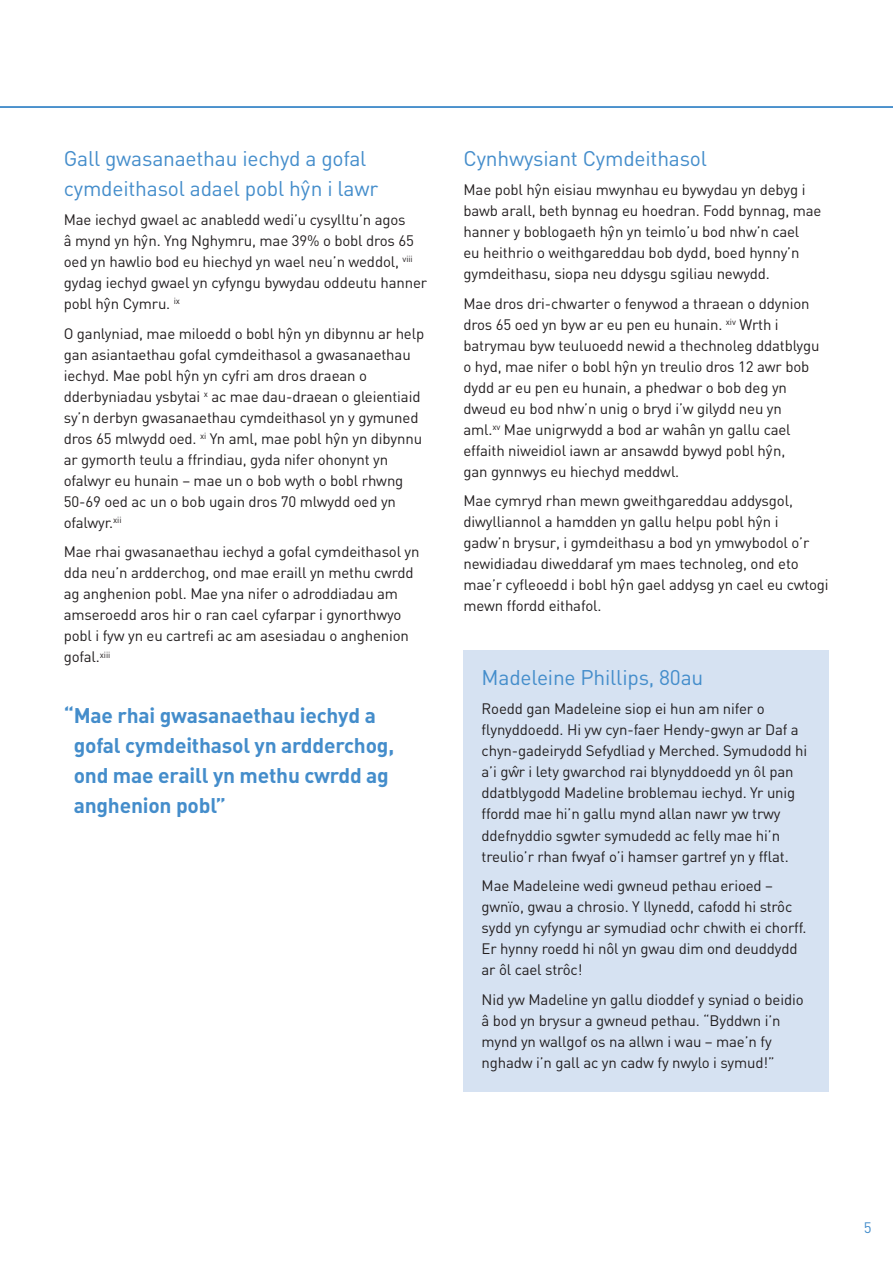
<style>
.page{position:relative;width:893px;height:1263px;background:#fff}
.page>*{position:absolute;margin:0;border:0;box-sizing:border-box;transform-origin:0 0}
.t1{font:21px/30px "DIN";letter-spacing:-.01em;color:#448dcb}
.t2{font:21px/30px "DIN Bold Alternate";letter-spacing:-.01em;color:#448dcb}
.t3{font:15px/21px "DIN";letter-spacing:-.01em;color:#231f20}
.t4{font:15px "DIN";color:#448dcb}
</style>
<div class="page">
<hr style="left:0;top:106px;width:893px;height:2px;background:#448dcb">
<div style="left:463px;top:651px;width:366px;height:441px;background:#d6e2f2"></div>
<h1 class="t1" style="left:64px;top:143px;width:316px">Gall gwasanaethau iechyd a gofal cymdeithasol adael pobl hyˆn i lawr</h1>
<p class="t3" style="left:64px;top:209px;width:365px">Mae iechyd gwael ac anabledd wedi’u cysylltu’n agos<br>â mynd yn hyˆn. Yng Nghymru, mae 39% o bobl dros 65 oed yn hawlio bod eu hiechyd yn wael neu’n weddol, <sup>viii </sup>gydag iechyd gwael yn cyfyngu bywydau oddeutu hanner pobl hyˆn Cymru. <sup>ix</sup></p>
<p class="t3" style="left:64px;top:323px;width:362px">O ganlyniad, mae miloedd o bobl hyˆn yn dibynnu ar help gan asiantaethau gofal cymdeithasol a gwasanaethau iechyd. Mae pobl hyˆn yn cyfri am dros draean o dderbyniadau ysbytai <sup>x</sup> ac mae dau-draean o gleientiaid sy’n derbyn gwasanaethau cymdeithasol yn y gymuned dros 65 mlwydd oed. <sup>xi</sup> Yn aml, mae pobl hyˆn yn dibynnu ar gymorth teulu a ffrindiau, gyda nifer ohonynt yn ofalwyr eu hunain – mae un o bob wyth o bobl rhwng 50-69 oed ac un o bob ugain dros 70 mlwydd oed yn ofalwyr.<sup>xii</sup></p>
<p class="t3" style="left:64px;top:541px;width:357px">Mae rhai gwasanaethau iechyd a gofal cymdeithasol yn dda neu’n ardderchog, ond mae eraill yn methu cwrdd ag anghenion pobl. Mae yna nifer o adroddiadau am amseroedd aros hir o ran cael cyfarpar i gynorthwyo pobl i fyw yn eu cartrefi ac am asesiadau o anghenion gofal.<sup>xiii</sup></p>
<h1 class="t2" style="left:74px;top:700px;width:322px;text-indent:-10px">“Mae rhai gwasanaethau iechyd a gofal cymdeithasol yn ardderchog, ond mae eraill yn methu cwrdd ag anghenion pobl”</h1>
<h1 class="t1" style="left:463px;top:143px;width:245px">Cynhwysiant Cymdeithasol</h1>
<p class="t3" style="left:463px;top:179px;width:360px">Mae pobl hyˆn eisiau mwynhau eu bywydau yn debyg i bawb arall, beth bynnag eu hoedran. Fodd bynnag, mae hanner y boblogaeth hyˆn yn teimlo’u bod nhw’n cael<br>eu heithrio o weithgareddau bob dydd, boed hynny’n gymdeithasu, siopa neu ddysgu sgiliau newydd.</p>
<p class="t3" style="left:463px;top:293px;width:358px">Mae dros dri-chwarter o fenywod a thraean o ddynion dros 65 oed yn byw ar eu pen eu hunain. <sup>xiv</sup> Wrth i batrymau byw teuluoedd newid a thechnoleg ddatblygu o hyd, mae nifer o bobl hyˆn yn treulio dros 12 awr bob dydd ar eu pen eu hunain, a phedwar o bob deg yn dweud eu bod nhw’n unig o bryd i’w gilydd neu yn aml.<sup>xv</sup> Mae unigrwydd a bod ar wahân yn gallu cael effaith niweidiol iawn ar ansawdd bywyd pobl hyˆn,<br>gan gynnwys eu hiechyd meddwl.</p>
<p class="t3" style="left:463px;top:490px;width:367px">Mae cymryd rhan mewn gweithgareddau addysgol, diwylliannol a hamdden yn gallu helpu pobl hyˆn i gadw’n brysur, i gymdeithasu a bod yn ymwybodol o’r newidiadau diweddaraf ym maes technoleg, ond eto mae’r cyfleoedd i bobl hyˆn gael addysg yn cael eu cwtogi mewn ffordd eithafol.</p>
<h1 class="t1" style="left:482px;top:662px;width:223px">Madeleine Phillips, 80au</h1>
<p class="t3" style="left:482px;top:698px;width:327px">Roedd gan Madeleine siop ei hun am nifer o flynyddoedd. Hi yw cyn-faer Hendy-gwyn ar Daf a chyn-gadeirydd Sefydliad y Merched. Symudodd hi a’i gwˆr i lety gwarchod rai blynyddoedd yn ôl pan ddatblygodd Madeline broblemau iechyd. Yr unig ffordd mae hi’n gallu mynd allan nawr yw trwy ddefnyddio sgwter symudedd ac felly mae hi’n treulio’r rhan fwyaf o’i hamser gartref yn y fflat.</p>
<p class="t3" style="left:482px;top:875px;width:327px">Mae Madeleine wedi gwneud pethau erioed – gwnïo, gwau a chrosio. Y llynedd, cafodd hi strôc sydd yn cyfyngu ar symudiad ochr chwith ei chorff.<br>Er hynny roedd hi nôl yn gwau dim ond deuddydd ar ôl cael strôc!</p>
<p class="t3" style="left:482px;top:988px;width:324px">Nid yw Madeline yn gallu dioddef y syniad o beidio â bod yn brysur a gwneud pethau. “Byddwn i’n mynd yn wallgof os na allwn i wau – mae’n fy nghadw i’n gall ac yn cadw fy nwylo i symud!”</p>
<p class="t4" style="left:864px;top:1218px;width:9px">5</p>
</div>
